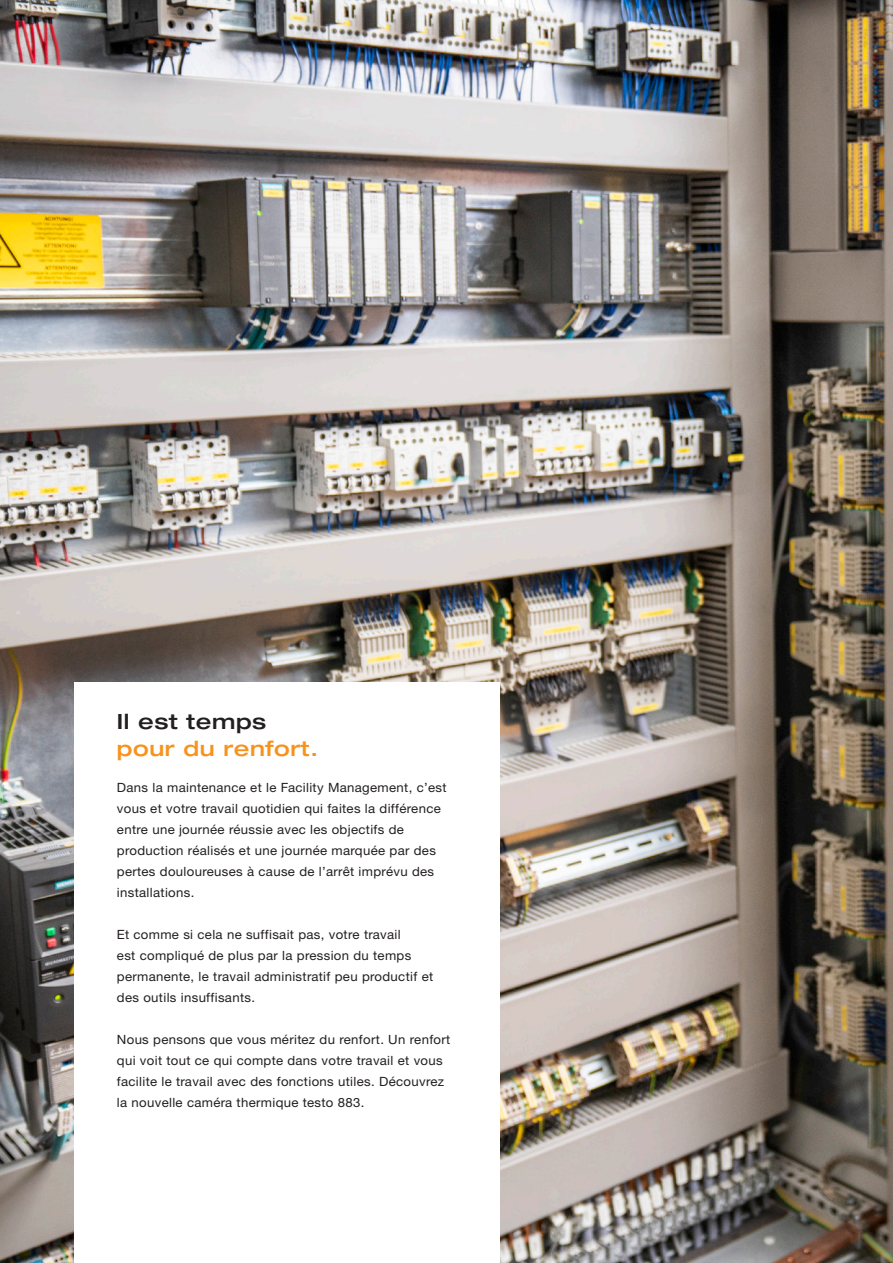
<style>
.page{position:relative;width:893px;height:1263px;background:#fff}
.page>*{position:absolute;margin:0;border:0;box-sizing:border-box;transform-origin:0 0}
.t1{font:500 expanded 21px "Helvetica Neue LTW1 G";letter-spacing:.025em;color:#f7931d}
.t2{font:500 expanded 21px "Helvetica Neue LTW1 G";letter-spacing:.025em;color:#231f20}
.t3{font:12.75px/21px "Helvetica Neue LTW1 G";letter-spacing:.025em;color:#231f20}
</style>
<div class="page">
<img style="left:0;top:0;width:893px;height:1263px">
<div style="left:74px;top:683px;width:426px;height:580px;background:#fff"></div>
<h1 class="t2" style="left:117px;top:708px;width:151px">Il est temps</h1>
<h1 class="t1" style="left:117px;top:735px;width:203px">pour du renfort.</h1>
<p class="t3" style="left:117px;top:776px;width:331px">Dans la maintenance et le Facility Management, c’est vous et votre travail quotidien qui faites la différence entre une journée réussie avec les objectifs de production réalisés et une journée marquée par des pertes douloureuses à cause de l’arrêt imprévu des installations.</p>
<p class="t3" style="left:117px;top:923px;width:318px">Et comme si cela ne suffisait pas, votre travail<br>est compliqué de plus par la pression du temps permanente, le travail administratif peu productif et des outils insuffisants.</p>
<p class="t3" style="left:117px;top:1028px;width:335px">Nous pensons que vous méritez du renfort. Un renfort qui voit tout ce qui compte dans votre travail et vous facilite le travail avec des fonctions utiles. Découvrez la nouvelle caméra thermique testo 883.</p>
</div>
